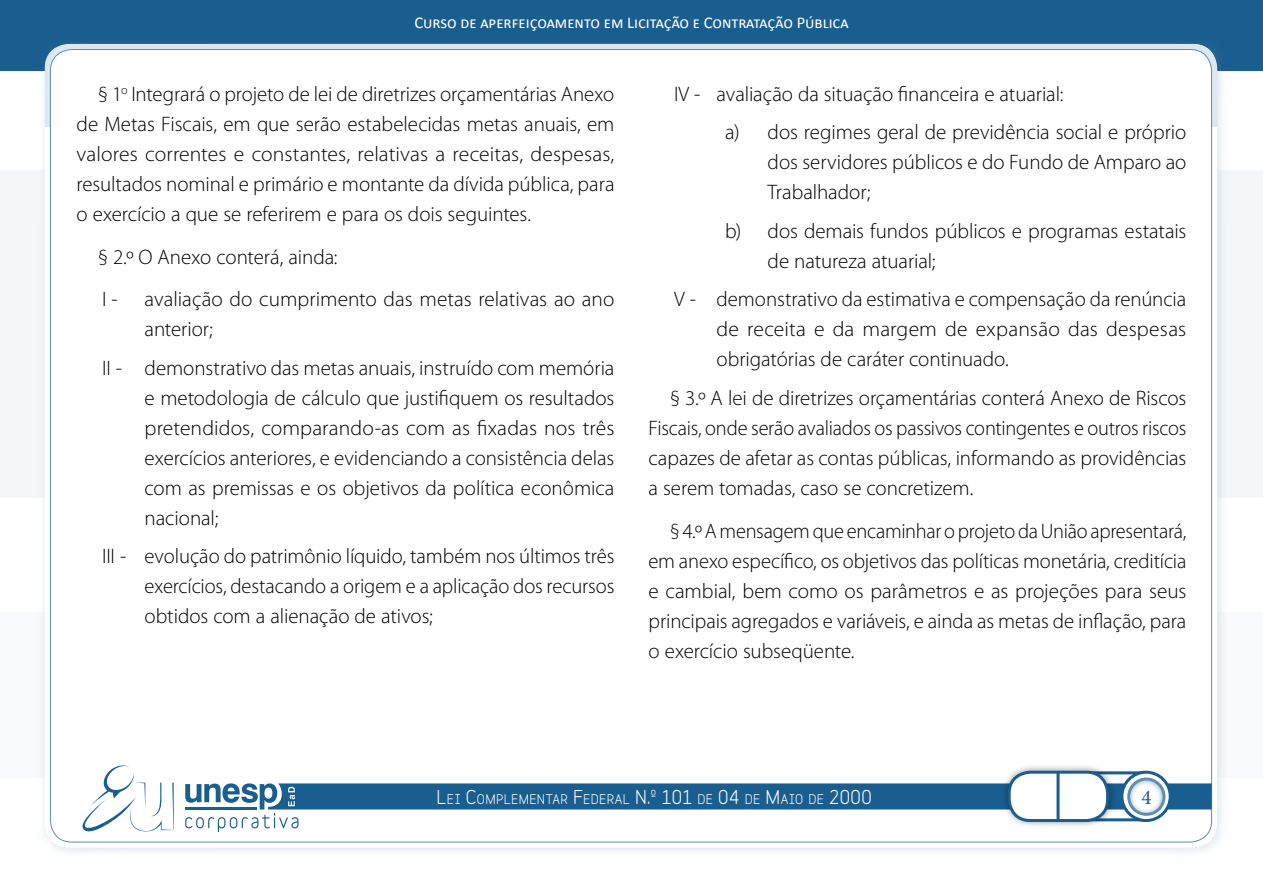
<style>
.page{position:relative;width:1263px;height:893px;background:#fff}
.page>*{position:absolute;margin:0;border:0;box-sizing:border-box;transform-origin:0 0}
.t1{font:300 21px/30px "Myriad Pro";letter-spacing:-.005em;color:#000;text-align:justify}
.t2{font:21px "Minion Pro";color:#1a5d8f}
.t3{font:700 18px "Variable";letter-spacing:.02em;color:#fff}
.t4{font:16.5px "Calibri";color:#fff}
.t5{font:700 12.6px "Variable";letter-spacing:.03em;color:#fff}
.s1{font-size:12.6px}
.s2{font-size:18px}
</style>
<div class="page">
<div style="left:0;top:0;width:1263px;height:71px;background:#1a5d8f"></div>
<div style="left:0;top:612px;width:1263px;height:166px;background:#f8fafc"></div>
<div style="left:0;top:170px;width:1263px;height:327px;background:#f4f7f9"></div>
<div style="left:37px;top:36px;width:1190px;height:822px;background:#6d95b4;opacity:.25"></div>
<svg style="left:45px;top:44px;width:1172px;height:83px;fill:#dde7ee"></svg>
<div style="left:50px;top:50px;width:1161px;height:792px;background:#fff;border-radius:21px"></div>
<svg style="left:185px;top:783px;width:1027px;height:49px"></svg>
<svg style="left:82px;top:765px;width:92px;height:67px"></svg>
<div style="left:1058px;top:771px;width:87px;height:50px;border:3px solid #1a5d8f"></div>
<svg style="left:1122px;top:772px;width:48px;height:48px"></svg>
<div style="left:1120px;top:771px;width:52px;height:51px;border:3px solid #1a5d8f;border-radius:50%"></div>
<div style="left:1000px;top:763px;width:116px;height:66px;background:#000;opacity:.4"></div>
<div style="left:1009px;top:772px;width:98px;height:48px;background:#fff;border-radius:21px"></div>
<div style="left:1008px;top:771px;width:101px;height:51px;border:3px solid #1a5d8f;border-radius:21px"></div>
<hr style="left:1056px;top:773px;width:3px;height:47px;background:#1a5d8f">
<div style="left:1127px;top:777px;width:38px;height:39px;border:3px solid #5f8db0;border-radius:50%"></div>
<div style="left:1117px;top:779px;width:58px;height:34px;background:#1a5d8f;opacity:.6"></div>
<p class="t4" style="left:414px;top:12px;width:436px">Curso de aperfeiçoamento em Licitação e Contratação Pública</p>
<p class="t1" style="left:77px;top:79px;width:539px;text-indent:21px">§ 1<sup>o</sup> Integrará o projeto de lei de diretrizes orçamentárias Anexo de Metas Fiscais, em que serão estabelecidas metas anuais, em valores correntes e constantes, relativas a receitas, despesas, resultados nominal e primário e montante da dívida pública, para o exercício a que se referirem e para os dois seguintes.</p>
<p class="t1" style="left:98px;top:236px;width:241px;line-height:42.8px">§ 2.º O Anexo conterá, ainda:<br>I -</p>
<p class="t1" style="left:145px;top:285px;width:471px">avaliação do cumprimento das metas relativas ao ano anterior;</p>
<p class="t1" style="left:145px;top:353px;width:471px;text-indent:-43px">II - demonstrativo das metas anuais, instruído com memória e metodologia de cálculo que justifiquem os resultados pretendidos, comparando-as com as fixadas nos três exercícios anteriores, e evidenciando a consistência delas com as premissas e os objetivos da política econômica nacional;</p>
<p class="t1" style="left:145px;top:542px;width:471px;text-indent:-43px">III - evolução do patrimônio líquido, também nos últimos três exercícios, destacando a origem e a aplicação dos recursos obtidos com a alienação de ativos;</p>
<p class="t1" style="left:725px;top:75px;width:463px;line-height:38.5px;text-indent:-51px">IV - avaliação da situação financeira e atuarial:<br>a) dos regimes geral de previdência social e próprio</p>
<p class="t1" style="left:767px;top:148px;width:420px">dos servidores públicos e do Fundo de Amparo ao<br>Trabalhador;</p>
<p class="t1" style="left:767px;top:216px;width:420px;text-indent:-43px">b) dos demais fundos públicos e programas estatais de natureza atuarial;</p>
<p class="t1" style="left:716px;top:285px;width:471px;text-indent:-43px">V - demonstrativo da estimativa e compensação da renúncia de receita e da margem de expansão das despesas obrigatórias de caráter continuado.</p>
<p class="t1" style="left:648px;top:383px;width:539px;text-indent:21px">§ 3.º A lei de diretrizes orçamentárias conterá Anexo de Riscos Fiscais, onde serão avaliados os passivos contingentes e outros riscos capazes de afetar as contas públicas, informando as providências a serem tomadas, caso se concretizem.</p>
<p class="t1" style="left:648px;top:516px;width:539px;text-indent:21px">§ 4.º A mensagem que encaminhar o projeto da União apresentará, em anexo específico, os objetivos das políticas monetária, creditícia e cambial, bem como os parâmetros e as projeções para seus principais agregados e variáveis, e ainda as metas de inflação, para o exercício subseqüente.</p>
<p class="t3" style="left:651px;top:786px;width:223px"><sup>º</sup> 101 <span class="s1">DE</span> 04 <span class="s1">DE</span> M <span class="s1">AIO DE</span> 2000</p>
<p class="t5" style="left:436px;top:791px;width:215px"><span class="s2">L</span>EI <span class="s2">C</span>OMPLEMENTAR <span class="s2">F</span>EDERAL <span class="s2">N.</span></p>
<p class="t2" style="left:1141px;top:783px;width:12px">4</p>
</div>
